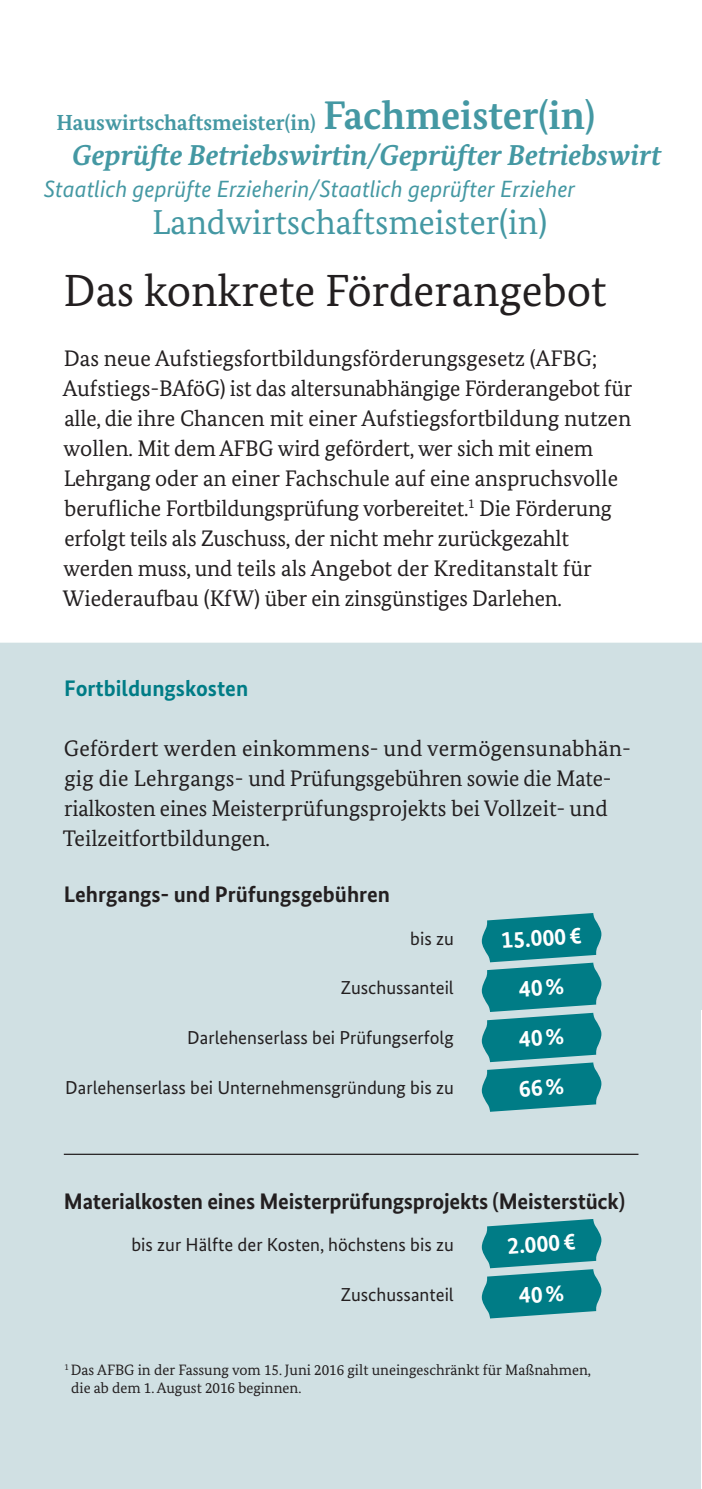
<style>
.page{position:relative;width:702px;height:1489px;background:#fff}
.page>*{position:absolute;margin:0;border:0;box-sizing:border-box;transform-origin:0 0}
.t1{font:45px "Bundes Serif";color:#231f20}
.t2{font:34.5px "Bundes Serif";color:#4498a3}
.t3{font:italic 700 28.75px "Bundes Serif";color:#4498a3}
.t4{font:700 23.75px "Bundes Sans";color:#fff}
.t5{font:italic 23.5px "Bundes Sans";color:#4498a3}
.t6{font:22.5px/30px "Bundes Serif";letter-spacing:-.005em;color:#231f20}
.t7{font:700 22.5px "Bundes Sans";letter-spacing:-.01em;color:#231f20}
.t8{font:700 22.5px "Bundes Sans";color:#007c86}
.t9{font:700 21.75px "Bundes Serif";color:#4498a3}
.t10{font:18.75px "Bundes Sans";color:#231f20}
.t11{font:15px/18px "Bundes Serif";color:#231f20}
.s1{font-size:40px}
</style>
<div class="page">
<div style="left:0;top:642px;width:702px;height:846px;background:#d0e0e3"></div>
<hr style="left:64px;top:1153px;width:574px;height:1px;background:#231f20">
<svg style="left:481px;top:913px;width:120px;height:198px;background:#2b9099"></svg>
<svg style="left:481px;top:1218px;width:120px;height:100px;background:#2b9099"></svg>
<p class="t9" style="left:56px;top:114px;width:540px">Hauswirtschaftsmeister(in) <span class="s1">Fachmeister(in)</span></p>
<p class="t3" style="left:72px;top:138px;width:590px">Geprüfte Betriebswirtin/Geprüfter Betriebswirt</p>
<p class="t5" style="left:44px;top:175px;width:533px">Staatlich geprüfte Erzieherin/Staatlich geprüfter Erzieher</p>
<p class="t2" style="left:152px;top:209px;width:396px">Landwirtschaftsmeister(in)</p>
<h2 class="t1" style="left:64px;top:273px;width:544px">Das konkrete Förderangebot</h2>
<p class="t6" style="left:63px;top:344px;width:571px">Das neue Aufstiegsfortbildungsförderungsgesetz (AFBG; Aufstiegs-BAföG) ist das altersunabhängige Förderangebot für alle, die ihre Chancen mit einer Aufstiegsfortbildung nutzen wollen. Mit dem AFBG wird gefördert, wer sich mit einem Lehrgang oder an einer Fachschule auf eine anspruchsvolle berufliche Fortbildungsprüfung vorbereitet.<sup>1</sup> Die Förderung erfolgt teils als Zuschuss, der nicht mehr zurückgezahlt werden muss, und teils als Angebot der Kreditanstalt für Wiederaufbau (KfW) über ein zinsgünstiges Darlehen.</p>
<h3 class="t8" style="left:64px;top:679px;width:185px">Fortbildungskosten</h3>
<p class="t6" style="left:63px;top:734px;width:569px">Gefördert werden einkommens- und vermögensunabhän&shy;gig die Lehrgangs- und Prüfungsgebühren sowie die Mate&shy;rialkosten eines Meisterprüfungsprojekts bei Vollzeit- und Teilzeitfortbildungen.</p>
<h4 class="t7" style="left:64px;top:884px;width:328px">Lehrgangs- und Prüfungsgebühren</h4>
<p class="t10" style="left:410px;top:931px;width:45px">bis zu</p>
<p class="t10" style="left:341px;top:981px;width:115px">Zuschussanteil</p>
<p class="t10" style="left:187px;top:1030px;width:268px">Darlehenserlass bei Prüfungserfolg</p>
<p class="t10" style="left:65px;top:1080px;width:390px">Darlehenserlass bei Unternehmensgründung bis zu</p>
<p class="t4" style="left:500px;top:930px;width:82px;rotate:-4deg">15.000 €</p>
<h4 class="t7" style="left:64px;top:1191px;width:562px">Materialkosten eines Meisterprüfungsprojekts (Meisterstück)</h4>
<p class="t10" style="left:131px;top:1238px;width:324px">bis zur Hälfte der Kosten, höchstens bis zu</p>
<p class="t10" style="left:341px;top:1287px;width:115px">Zuschussanteil</p>
<p class="t4" style="left:506px;top:1235px;width:70px;rotate:-4deg">2.000 €</p>
<p class="t11" style="left:71px;top:1361px;width:521px;text-indent:-7px"><sup>1</sup> Das AFBG in der Fassung vom 15. Juni 2016 gilt uneingeschränkt für Maßnahmen, die ab dem 1. August 2016 beginnen.</p>
</div>
